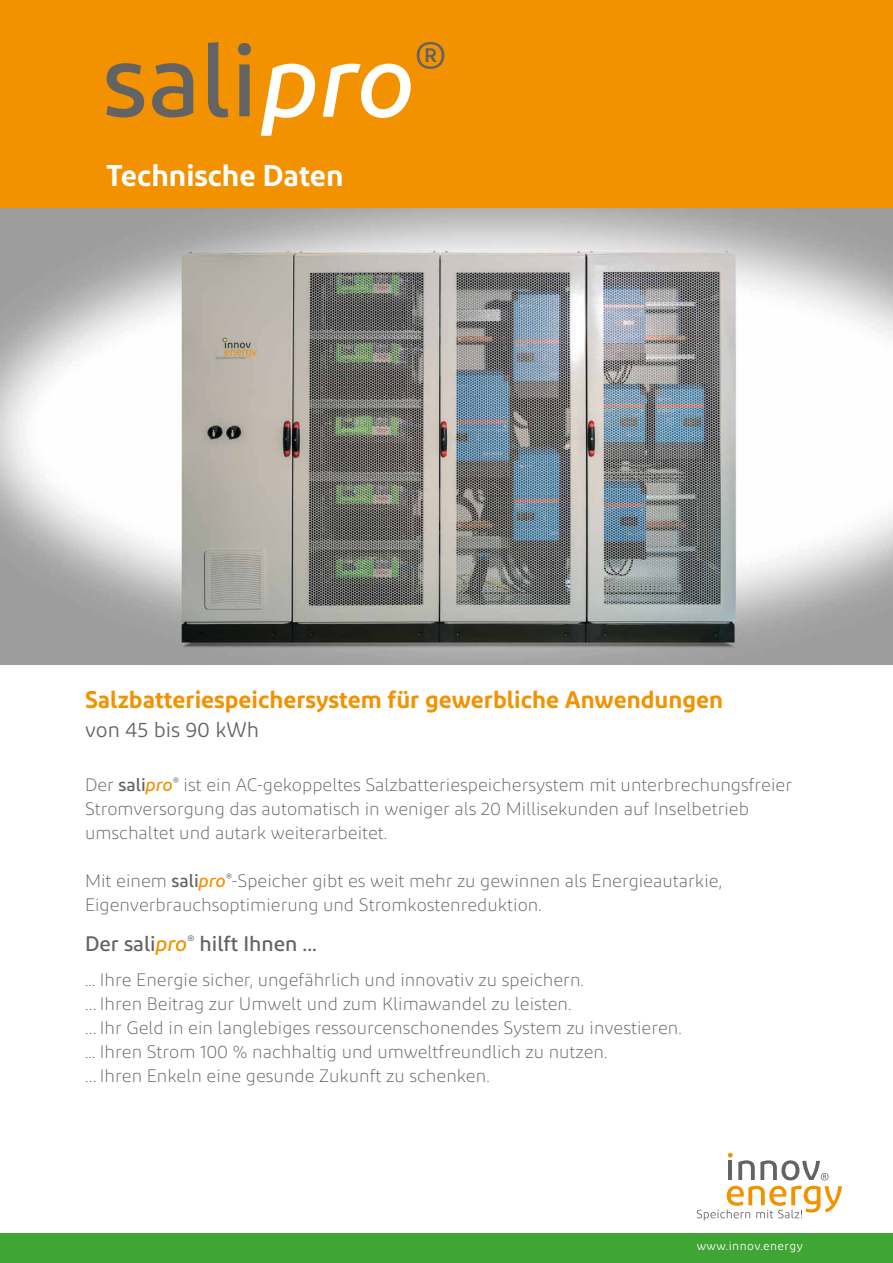
<style>
.page{position:relative;width:893px;height:1263px;background:#fff}
.page>*{position:absolute;margin:0;border:0;box-sizing:border-box;transform-origin:0 0}
.t1{font:600 30px "Diodrum";color:#fff}
.t2{font:600 24px "Diodrum";color:#f39200}
.t3{font:500 21px "Diodrum";color:#646363}
.t4{font:21px "Diodrum";color:#646363}
.t5{font:300 18px/24px "Diodrum";color:#646363}
.t6{font:12px "Diodrum";letter-spacing:.035em;color:#fff}
.s1{font-weight:500}
.s2{font-weight:500;font-style:italic;color:#f39200}
.s3{font-style:italic;color:#f39200}
</style>
<div class="page">
<div style="left:0;top:1233px;width:893px;height:30px;background:#3fa535"></div>
<div style="left:0;top:0;width:893px;height:208px;background:#f39200"></div>
<svg style="left:697px;top:1186px;width:145px;height:34px"></svg>
<svg style="left:728px;top:1153px;width:100px;height:27px"></svg>
<svg style="left:417px;top:42px;width:27px;height:27px"></svg>
<svg style="left:106px;top:42px;width:145px;height:76px"></svg>
<svg style="left:261px;top:64px;width:150px;height:72px"></svg>
<img style="left:0;top:208px;width:893px;height:456px">
<h1 class="t1" style="left:106px;top:156px;width:239px">Technische Daten</h1>
<h2 class="t2" style="left:85px;top:684px;width:639px">Salzbatteriespeichersystem für gewerbliche Anwendungen</h2>
<p class="t4" style="left:85px;top:717px;width:175px">von 45 bis 90 kWh</p>
<p class="t5" style="left:85px;top:772px;width:709px">Der <span class="s1">sali</span><span class="s2">pro</span><sup>®</sup> ist ein AC-gekoppeltes Salzbatteriespeichersystem mit unterbrechungsfreier<br>Stromversorgung das automatisch in weniger als 20 Millisekunden auf Inselbetrieb umschaltet und autark weiterarbeitet.</p>
<p class="t5" style="left:85px;top:868px;width:638px">Mit einem <span class="s1">sali</span><span class="s2">pro</span><sup>®</sup>-Speicher gibt es weit mehr zu gewinnen als Energieautarkie,<br>Eigenverbrauchsoptimierung und Stromkostenreduktion.</p>
<p class="t3" style="left:85px;top:931px;width:234px">Der sali<span class="s3">pro</span><sup>®</sup> hilft Ihnen ...</p>
<p class="t5" style="left:85px;top:967px;width:598px">... Ihre Energie sicher, ungefährlich und innovativ zu speichern.<br>… Ihren Beitrag zur Umwelt und zum Klimawandel zu leisten.<br>… Ihr Geld in ein langlebiges ressourcenschonendes System zu investieren. ... Ihren Strom 100 % nachhaltig und umweltfreundlich zu nutzen.<br>… Ihren Enkeln eine gesunde Zukunft zu schenken.</p>
<p class="t6" style="left:697px;top:1239px;width:108px">www.innov.energy</p>
</div>
